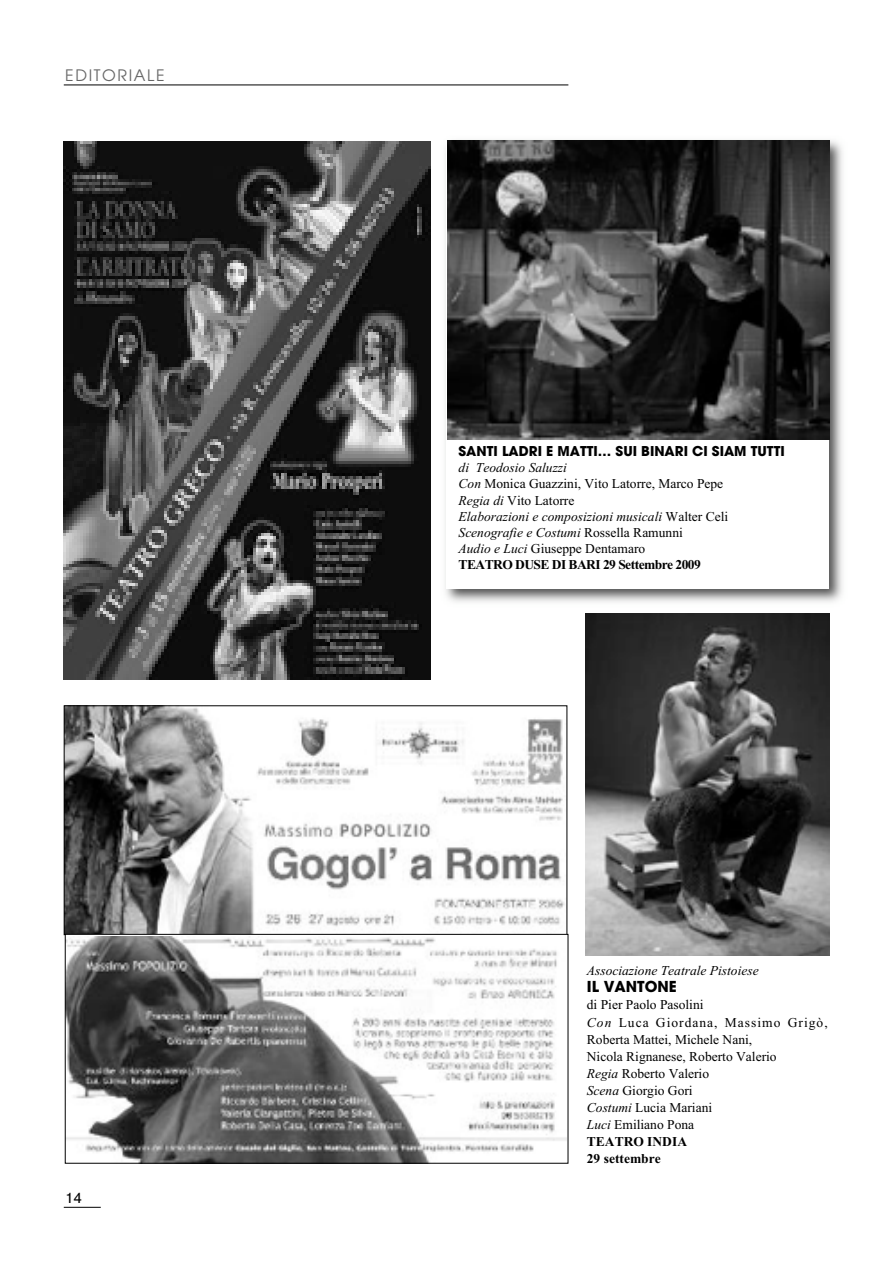
<style>
.page{position:relative;width:893px;height:1263px;background:#fff}
.page>*{position:absolute;margin:0;border:0;box-sizing:border-box;transform-origin:0 0}
.t1{font:15.75px "Avant Garde";letter-spacing:.105em;color:#666}
.t2{font:700 15px "Avant Garde";color:#000}
.t3{font:15px "Akzidenz Grotesk";color:#000}
.t4{font:13.5px/17.1px "Times New Roman";color:#000}
.t5{font:13.5px/16.2px "Times New Roman PS Italic MT OTF";color:#000}
.t6{font:700 13.5px "Avant Garde";color:#000}
.t7{font:13.5px "Times New Roman PS Bold MT OTF";letter-spacing:-.04em;color:#000}
.t8{font:13.5px/17.1px "Times New Roman PS Bold MT OTF";color:#000}
.s1{font-family:"Times New Roman PS Italic MT OTF"}
.s2{font-family:"Times New Roman"}
</style>
<div class="page">
<hr style="left:64px;top:85px;width:504px;height:1px;background:#000">
<hr style="left:64px;top:1207px;width:37px;height:1px;background:#000">
<img style="left:64px;top:142px;width:367px;height:537px">
<img style="left:66px;top:707px;width:499px;height:226px">
<div style="left:64px;top:705px;width:503px;height:230px;border:1px solid #000"></div>
<img style="left:67px;top:937px;width:499px;height:224px">
<div style="left:65px;top:934px;width:503px;height:229px;border:1px solid #000"></div>
<img style="left:445px;top:140px;width:398px;height:462px">
<div style="left:446px;top:141px;width:383px;height:448px;background:#fff"></div>
<img style="left:447px;top:141px;width:382px;height:298px">
<img style="left:585px;top:613px;width:244px;height:343px">
<p class="t1" style="left:65px;top:65px;width:101px">EDITORIALE</p>
<p class="t3" style="left:65px;top:1189px;width:18px">14</p>
<p class="t6" style="left:459px;top:442px;width:328px">SANTI LADRI E MATTI… SUI BINARI CI SIAM TUTTI</p>
<p class="t5" style="left:459px;top:459px;width:110px">di Teodosio Saluzzi</p>
<p class="t4" style="left:459px;top:476px;width:266px;line-height:16.2px"><span class="s1">Con</span> Monica Guazzini, Vito Latorre, Marco Pepe<br><span class="s1">Regia di</span> Vito Latorre</p>
<p class="t5" style="left:459px;top:508px;width:271px">Elaborazioni e composizioni musicali <span class="s2">Walter Celi<br></span>Scenografie e Costumi <span class="s2">Rossella Ramunni</span></p>
<p class="t4" style="left:459px;top:540px;width:188px"><span class="s1">Audio e Luci</span> Giuseppe Dentamaro</p>
<p class="t7" style="left:459px;top:556px;width:244px">TEATRO DUSE DI BARI 29 Settembre 2009</p>
<p class="t5" style="left:587px;top:962px;width:173px">Associazione Teatrale Pistoiese</p>
<p class="t2" style="left:587px;top:977px;width:91px">IL VANTONE</p>
<p class="t4" style="left:587px;top:996px;width:242px">di Pier Paolo Pasolini<br><span class="s1">Con</span> Luca Giordana, Massimo Grigò,<br>Roberta Mattei, Michele Nani,<br>Nicola Rignanese, Roberto Valerio<br><span class="s1">Regia</span> Roberto Valerio<br><span class="s1">Scena</span> Giorgio Gori<br><span class="s1">Costumi</span> Lucia Mariani<br><span class="s1">Luci</span> Emiliano Pona</p>
<p class="t8" style="left:587px;top:1133px;width:102px">TEATRO INDIA<br>29 settembre</p>
</div>
